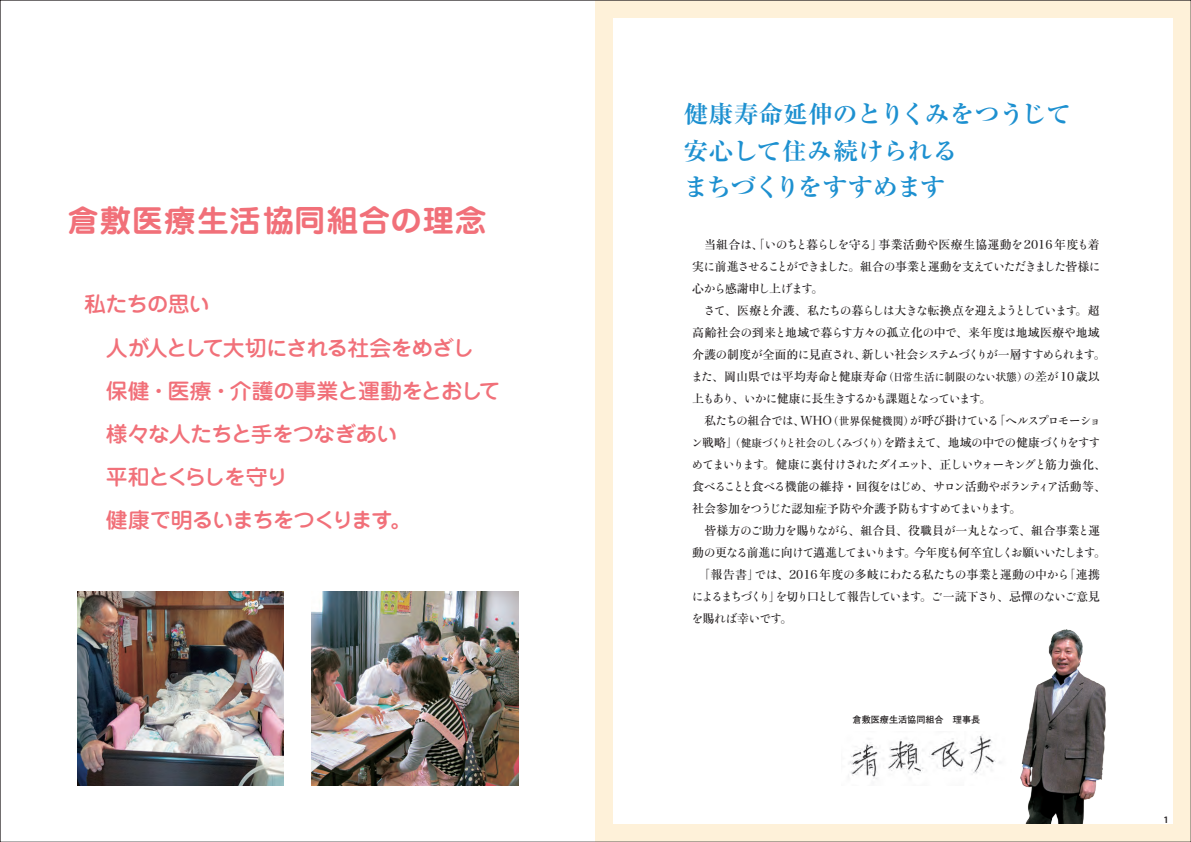
<style>
.page{position:relative;width:1191px;height:842px;background:#fff}
.page>*{position:absolute;margin:0;border:0;box-sizing:border-box;transform-origin:0 0}
.t1{font:700 30.5px "Jun 501 Pro";letter-spacing:.03em;color:#f17079}
.t2{font:700 24.1px/36.8px "Ryumin Pr 5";letter-spacing:-.01em;color:#1d90d0}
.t3{font:500 21.3px/43.2px "Jun 34 Pro";letter-spacing:-.055em;color:#f17079}
.t4{font:12px/22px "Yutuki 5 Go K Std W4";letter-spacing:-.145em;color:#231f20}
.t5{font:500 12px "Ryumin Pr 5";letter-spacing:.015em;color:#231f20}
.t6{font:12px "Yutuki 5 Go K Std W4";letter-spacing:-.175em;color:#231f20}
.t7{font:12px "Yutuki 5 Go K Std W4";letter-spacing:-.18em;color:#231f20}
.t8{font:12px "Yutuki 5 Go K Std W4";letter-spacing:-.09em;color:#231f20}
.t9{font:600 9.9px "Myriad Pro";color:#231f20}
.t10{font:700 9.1px "Futo Go B101 Pr 5";color:#231f20}
.s1{font-family:"Yutuki 5 Go K Std W4";font-weight:400}
.s2{font-family:"Ryumin Pr 5";font-weight:500}
.s3{font-family:"Yutuki 5 Go K Std W4";font-weight:400;font-size:10.8px}
.s4{font-size:10.8px}
.s5{font-family:"Ryumin Pr 5";font-weight:500;font-size:10.8px}
</style>
<div class="page">
<img style="left:934px;top:629px;width:219px;height:196px">
<div style="left:1174px;top:0;width:17px;height:842px;background:#fef1d9"></div>
<div style="left:595px;top:0;width:17px;height:842px;background:#fef1d9"></div>
<div style="left:595px;top:0;width:596px;height:17px;background:#fef1d9"></div>
<div style="left:595px;top:825px;width:596px;height:17px;background:#fef1d9"></div>
<img style="left:848px;top:731px;width:163px;height:54px">
<img style="left:77px;top:592px;width:206px;height:193px">
<img style="left:311px;top:592px;width:207px;height:193px">
<h1 class="t1" style="left:67px;top:197px;width:421px">倉敷医療生活協同組合の理念</h1>
<h3 class="t3" style="left:84px;top:280px;width:418px">私たちの思い<br>　人が人として大切にされる社会をめざし　保健・医療・介護の事業と運動をとおして　様々な人たちと手をつなぎあい<br>　平和とくらしを守り<br>　健康で明るいまちをつくります。</h3>
<h2 class="t2" style="left:683px;top:94px;width:389px">健康寿命延伸のとりくみをつうじて安心して住み続けられる<br>まちづくりをすすめます</h2>
<p class="t5" style="left:692px;top:235px;width:409px">　当組合<span class="s1">は、「いのちと</span>暮<span class="s1">らしを</span>守<span class="s1">る」</span>事業活動<span class="s1">や</span>医療生協運動<span class="s1">を2016</span> 年度<span class="s1">も</span>着</p>
<p class="t4" style="left:692px;top:256px;width:410px"><span class="s2">実</span>に<span class="s2">前進</span>させることができました。<span class="s2">組合</span>の<span class="s2">事業</span>と<span class="s2">運動</span>を<span class="s2">支</span>えていただきました<span class="s2">皆様</span>に<span class="s2">心</span>から<span class="s2">感謝申</span>し<span class="s2">上</span>げます。</p>
<p class="t4" style="left:703px;top:300px;width:398px">さて、<span class="s2">医療</span>と<span class="s2">介護</span>、<span class="s2">私</span>たちの<span class="s2">暮</span>らしは<span class="s2">大</span>きな<span class="s2">転換点</span>を<span class="s2">迎</span>えようとしています。<span class="s2">超</span></p>
<p class="t5" style="left:692px;top:323px;width:409px">高齢社会<span class="s1">の</span>到来<span class="s1">と</span>地域<span class="s1">で</span>暮<span class="s1">らす</span>方々<span class="s1">の</span>孤立化<span class="s1">の</span>中<span class="s1">で、</span>来年度<span class="s1">は</span>地域医療<span class="s1">や</span>地域</p>
<p class="t4" style="left:692px;top:344px;width:415px"><span class="s2">介護</span>の<span class="s2">制度</span>が<span class="s2">全面的</span>に<span class="s2">見直</span>され、<span class="s2">新</span>しい<span class="s2">社会</span>システムづくりが<span class="s2">一層</span>すすめられます。</p>
<p class="t5" style="left:691px;top:367px;width:410px"><span class="s1">また、</span>岡山県<span class="s1">では</span>平均寿命<span class="s1">と</span>健康寿命<span class="s3">（</span><span class="s4">日常生活</span><span class="s3">に</span><span class="s4">制限</span><span class="s3">のない</span><span class="s4">状態</span><span class="s3">）</span><span class="s1">の</span>差<span class="s1">が10</span> 歳以</p>
<p class="t4" style="left:691px;top:387px;width:416px"><span class="s2">上</span>もあり、いかに<span class="s2">健康</span>に<span class="s2">長生</span>きするかも<span class="s2">課題</span>となっています。<br><span class="s2">　私</span>たちの<span class="s2">組合</span>では、WHO<span class="s4">（</span><span class="s5">世界保健機関</span><span class="s4">）</span>が<span class="s2">呼</span>び<span class="s2">掛</span>けている「ヘルスプロモーション<span class="s2">戦略</span>」<span class="s4">（</span><span class="s5">健康</span><span class="s4">づくりと</span><span class="s5">社会</span><span class="s4">のしくみづくり）</span>を<span class="s2">踏</span>まえて、<span class="s2">地域</span>の<span class="s2">中</span>での<span class="s2">健康</span>づくりをすすめてまいります。<span class="s2">健康</span>に<span class="s2">裏付</span>けされたダイエット、<span class="s2">正</span>しいウォーキングと<span class="s2">筋力強化</span>、<span class="s2">食</span>べることと<span class="s2">食</span>べる<span class="s2">機能</span>の<span class="s2">維持</span>・<span class="s2">回復</span>をはじめ、サロン<span class="s2">活動</span>やボランティア<span class="s2">活動等</span>、<span class="s2">社会参加</span>をつうじた<span class="s2">認知症予防</span>や<span class="s2">介護予防</span>もすすめてまいります。</p>
<p class="t5" style="left:692px;top:521px;width:409px">　皆様方<span class="s1">のご</span>助力<span class="s1">を</span>賜<span class="s1">りながら、</span>組合員<span class="s1">、</span>役職員<span class="s1">が</span>一丸<span class="s1">となって、</span>組合事業<span class="s1">と</span>運</p>
<p class="t6" style="left:692px;top:545px;width:415px"><span class="s2">動</span>の<span class="s2">更</span>なる<span class="s2">前進</span>に<span class="s2">向</span>けて<span class="s2">邁進</span>してまいります。<span class="s2">今年度</span>も<span class="s2">何卒宜</span>しくお<span class="s2">願</span>いいたします。</p>
<p class="t8" style="left:698px;top:567px;width:403px">「<span class="s2">報告書</span>」では、2016<span class="s2">年度</span>の<span class="s2">多岐</span>にわたる<span class="s2">私</span>たちの<span class="s2">事業</span>と<span class="s2">運動</span>の<span class="s2">中</span>から「<span class="s2">連携</span></p>
<p class="t7" style="left:691px;top:589px;width:410px">によるまちづくり」を<span class="s2">切</span>り<span class="s2">口</span>として<span class="s2">報告</span>しています。ご<span class="s2">一読下</span>さり、<span class="s2">忌憚</span>のないご<span class="s2">意見</span></p>
<p class="t4" style="left:691px;top:607px;width:103px">を<span class="s2">賜</span>れば<span class="s2">幸</span>いです。</p>
<p class="t10" style="left:852px;top:713px;width:129px">倉敷医療生活協同組合　理事長</p>
<p class="t9" style="left:1163px;top:814px;width:7px">1</p>
</div>
